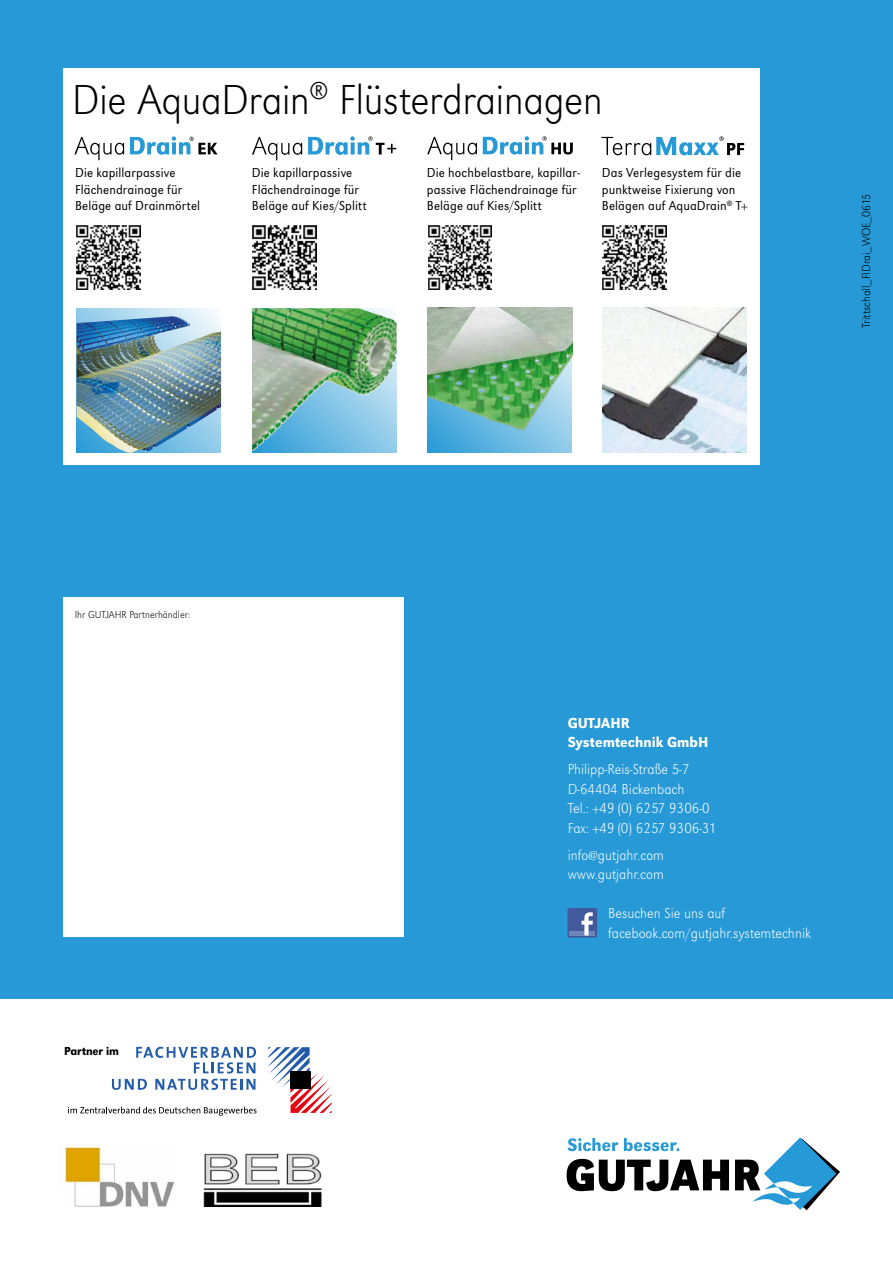
<style>
.page{position:relative;width:893px;height:1263px;background:#fff}
.page>*{position:absolute;margin:0;border:0;box-sizing:border-box;transform-origin:0 0}
.t1{font:43.5px "URW Grotesk T Extr Ligh Narr";letter-spacing:-.01em;color:#000}
.t2{font:15px/19.5px "URW Grotesk T Extr Ligh Narr";color:#fff}
.t3{font:15px/19.5px "URW Grotesk T Medi Narr";color:#fff}
.t4{font:13.5px/16.5px "URW Grotesk T Ligh Narr";letter-spacing:.01em;color:#000}
.t5{font:12px "URW Grotesk T Extr Ligh Narr";color:#000}
.t6{font:12px "URW Grotesk T Medi Narr";letter-spacing:-.01em;color:#000}
.t7{font:10.5px "URW Grotesk T Extr Ligh Narr";color:#000}
</style>
<div class="page">
<svg style="left:567px;top:1159px;width:162px;height:32px"></svg>
<svg style="left:735px;top:1138px;width:105px;height:72px"></svg>
<svg style="left:567px;top:1138px;width:51px;height:13px"></svg>
<svg style="left:624px;top:1138px;width:55px;height:13px"></svg>
<svg style="left:136px;top:1047px;width:120px;height:26px"></svg>
<svg style="left:112px;top:1079px;width:35px;height:11px"></svg>
<svg style="left:155px;top:1079px;width:100px;height:11px"></svg>
<svg style="left:68px;top:1107px;width:189px;height:9px"></svg>
<svg style="left:268px;top:1047px;width:64px;height:66px"></svg>
<div style="left:290px;top:1071px;width:21px;height:18px;background:#000"></div>
<img style="left:203px;top:1153px;width:119px;height:53px">
<img style="left:62px;top:1146px;width:112px;height:61px">
<div style="left:0;top:0;width:893px;height:999px;background:#2699d6"></div>
<div style="left:64px;top:597px;width:340px;height:340px;background:#fff"></div>
<div style="left:567px;top:908px;width:30px;height:29px;background:#42599c;border-radius:2px"></div>
<hr style="left:570px;top:931px;width:25px;height:4px;background:#6f84b8">
<svg style="left:582px;top:912px;width:11px;height:23px"></svg>
<div style="left:63px;top:68px;width:697px;height:396px;background:#fff"></div>
<img style="left:77px;top:225px;width:63px;height:64px">
<img style="left:252px;top:225px;width:64px;height:64px">
<img style="left:428px;top:225px;width:64px;height:64px">
<img style="left:603px;top:225px;width:63px;height:64px">
<svg style="left:252px;top:137px;width:50px;height:23px"></svg>
<svg style="left:308px;top:136px;width:88px;height:19px"></svg>
<svg style="left:74px;top:137px;width:50px;height:23px"></svg>
<svg style="left:130px;top:136px;width:88px;height:19px"></svg>
<svg style="left:427px;top:137px;width:50px;height:23px"></svg>
<svg style="left:483px;top:136px;width:90px;height:19px"></svg>
<svg style="left:601px;top:136px;width:143px;height:19px"></svg>
<img style="left:602px;top:307px;width:145px;height:145px">
<img style="left:76px;top:308px;width:145px;height:144px">
<img style="left:77px;top:316px;width:129px;height:137px">
<div style="left:427px;top:308px;width:145px;height:144px;background:linear-gradient(to right,#2a9bd6,#96cdeb)"></div>
<img style="left:427px;top:308px;width:145px;height:133px">
<img style="left:252px;top:308px;width:145px;height:144px">
<img style="left:252px;top:308px;width:23px;height:143px">
<h1 class="t1" style="left:72px;top:75px;width:533px">Die AquaDrain<sup>®</sup> Flüsterdrainagen</h1>
<p class="t4" style="left:75px;top:165px;width:127px">Die kapillarpassive<br>Flächendrainage für<br>Beläge auf Drainmörtel</p>
<p class="t4" style="left:252px;top:165px;width:116px">Die kapillarpassive<br>Flächendrainage für<br>Beläge auf Kies/Splitt</p>
<p class="t4" style="left:427px;top:165px;width:155px">Die hochbelastbare, kapillar&shy;passive Flächendrainage für<br>Beläge auf Kies/Splitt</p>
<p class="t4" style="left:602px;top:165px;width:147px">Das Verlegesystem für die punktweise Fixierung von<br>Belägen auf AquaDrain<sup>®</sup> T+</p>
<p class="t5" style="left:860px;top:328px;width:136px;rotate:-90deg">Trittschall_FlDrai_WOE_0615</p>
<p class="t7" style="left:75px;top:608px;width:117px">Ihr GUTJAHR Partnerhändler:</p>
<p class="t6" style="left:64px;top:1044px;width:56px">Partner im</p>
<p class="t3" style="left:568px;top:713px;width:142px">GUTJAHR<br>Systemtechnik GmbH</p>
<p class="t2" style="left:568px;top:759px;width:150px">Philipp-Reis-Straße 5-7<br>D-64404 Bickenbach<br>Tel.: +49 (0) 6257 9306-0<br>Fax: +49 (0) 6257 9306-31</p>
<p class="t2" style="left:568px;top:845px;width:98px">info@gutjahr.com www.gutjahr.com</p>
<p class="t2" style="left:608px;top:903px;width:204px">Besuchen Sie uns auf facebook.com/gutjahr.systemtechnik</p>
</div>
